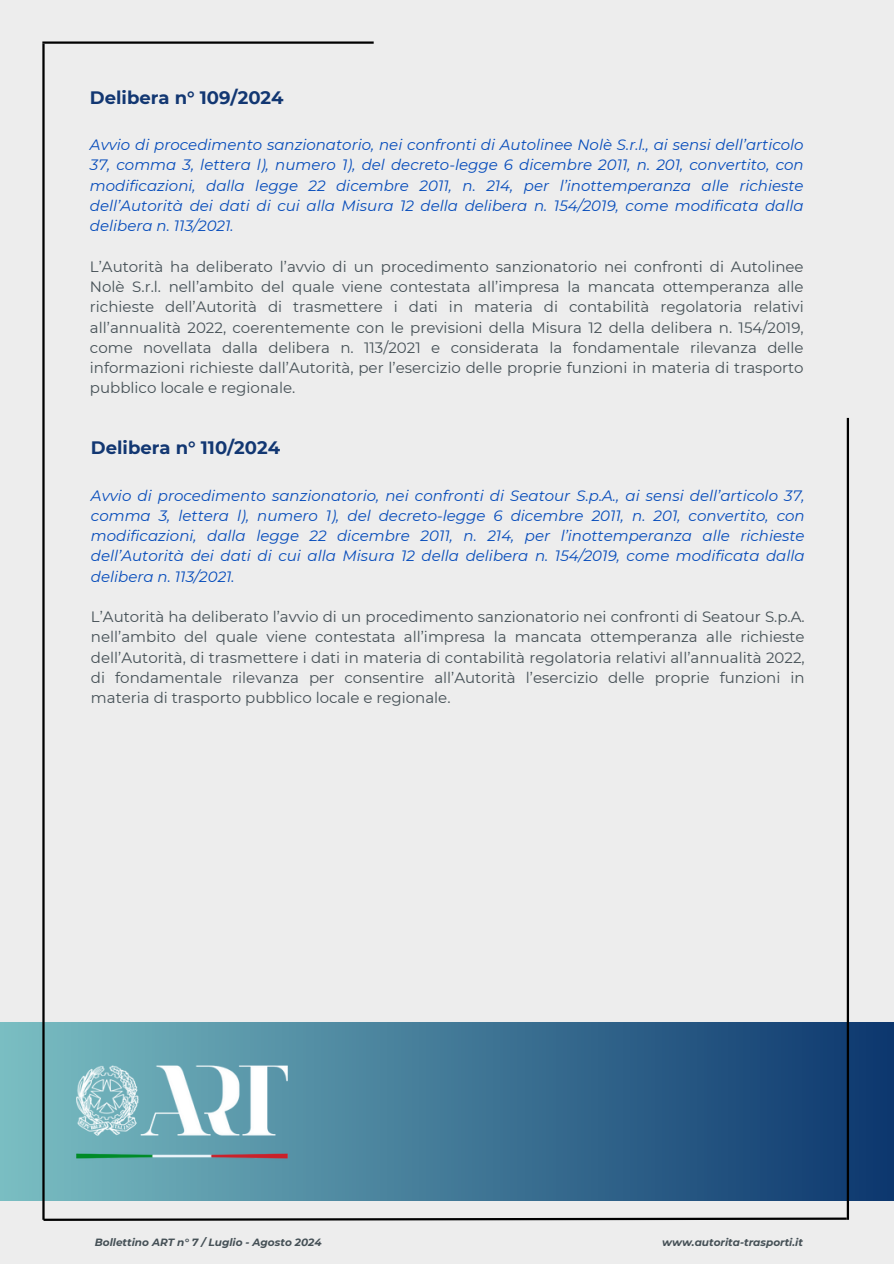
<style>
.page{position:relative;width:894px;height:1264px;background:#fff}
.page>*{position:absolute;margin:0;border:0;box-sizing:border-box;transform-origin:0 0}
.t1{font:700 18px "Montserrat";color:#123772}
.t2{font:15px/20.2px "Montserrat";color:#455056;text-align:justify}
.t3{font:italic 15px/20.2px "Montserrat";color:#064cbb;text-align:justify}
.t4{font:italic 700 10.5px "Montserrat";color:#455056}
</style>
<div class="page">
<div style="left:0;top:0;width:893px;height:1263px;background:#ededed"></div>
<div style="left:0;top:1022px;width:893px;height:178px;background:linear-gradient(to right,#7abec3,#0c366d)"></div>
<hr style="left:846px;top:418px;width:2px;height:801px;background:#000">
<hr style="left:42px;top:44px;width:3px;height:1175px;background:#000">
<hr style="left:42px;top:41px;width:331px;height:3px;background:#000">
<svg style="left:42px;top:1216px;width:806px;height:5px"></svg>
<img style="left:42px;top:1031px;width:279px;height:160px">
<h2 class="t1" style="left:90px;top:87px;width:195px">Delibera n° 109/2024</h2>
<h2 class="t3" style="left:90px;top:135px;width:715px">Avvio di procedimento sanzionatorio, nei confronti di Autolinee Nolè S.r.l., ai sensi dell’articolo 37, comma 3, lettera l), numero 1), del decreto-legge 6 dicembre 2011, n. 201, convertito, con modificazioni, dalla legge 22 dicembre 2011, n. 214, per l’inottemperanza alle richieste dell’Autorità dei dati di cui alla Misura 12 della delibera n. 154/2019, come modificata dalla delibera n. 113/2021.</h2>
<p class="t2" style="left:90px;top:256px;width:715px">L’Autorità ha deliberato l’avvio di un procedimento sanzionatorio nei confronti di Autolinee Nolè S.r.l. nell’ambito del quale viene contestata all’impresa la mancata ottemperanza alle richieste dell’Autorità di trasmettere i dati in materia di contabilità regolatoria relativi all’annualità 2022, coerentemente con le previsioni della Misura 12 della delibera n. 154/2019, come novellata dalla delibera n. 113/2021 e considerata la fondamentale rilevanza delle informazioni richieste dall’Autorità, per l’esercizio delle proprie funzioni in materia di trasporto pubblico locale e regionale.</p>
<p class="t1" style="left:91px;top:437px;width:191px">Delibera n° 110/2024</p>
<p class="t3" style="left:91px;top:485px;width:715px">Avvio di procedimento sanzionatorio, nei confronti di Seatour S.p.A., ai sensi dell’articolo 37, comma 3, lettera l), numero 1), del decreto-legge 6 dicembre 2011, n. 201, convertito, con modificazioni, dalla legge 22 dicembre 2011, n. 214, per l’inottemperanza alle richieste dell’Autorità dei dati di cui alla Misura 12 della delibera n. 154/2019, come modificata dalla delibera n. 113/2021.</p>
<h2 class="t2" style="left:91px;top:606px;width:715px">L’Autorità ha deliberato l’avvio di un procedimento sanzionatorio nei confronti di Seatour S.p.A. nell’ambito del quale viene contestata all’impresa la mancata ottemperanza alle richieste dell’Autorità, di trasmettere i dati in materia di contabilità regolatoria relativi all’annualità 2022, di fondamentale rilevanza per consentire all’Autorità l’esercizio delle proprie funzioni in materia di trasporto pubblico locale e regionale.</h2>
<p class="t4" style="left:95px;top:1235px;width:228px">Bollettino ART n° 7 / Luglio - Agosto 2024</p>
<p class="t4" style="left:662px;top:1235px;width:142px">www.autorita-trasporti.it</p>
</div>
